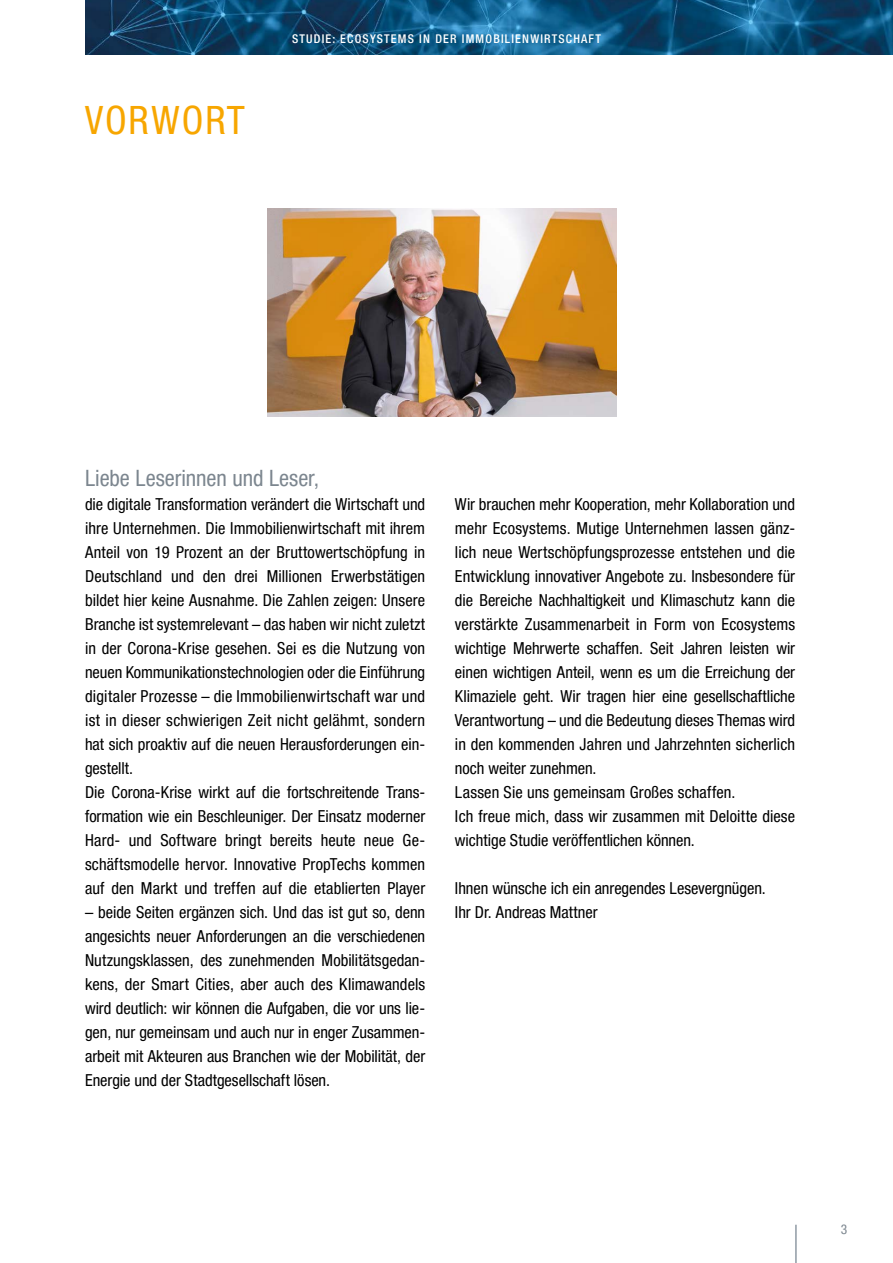
<style>
.page{position:relative;width:893px;height:1263px;background:#fff}
.page>*{position:absolute;margin:0;border:0;box-sizing:border-box;transform-origin:0 0}
.t1{font:condensed 39px "Helvetica Neue LT Pro";letter-spacing:.05em;color:#f7a600}
.t2{font:condensed 22.5px "Helvetica Neue LT Pro";letter-spacing:-.005em;color:#7c868f}
.t3{font:condensed 16.5px/24px "Helvetica Neue LT Pro";color:#000}
.t4{font:condensed 13.5px "Helvetica Neue LT Pro";color:#7c868f}
.t5{font:500 condensed 12px "Helvetica Neue LT Pro";letter-spacing:.1em;color:#fff}
</style>
<div class="page">
<img style="left:85px;top:0;width:808px;height:54px">
<img style="left:268px;top:208px;width:348px;height:209px">
<hr style="left:795px;top:1225px;width:2px;height:38px;background:#8f9aa4">
<h1 class="t1" style="left:85px;top:97px;width:161px">VORWORT</h1>
<p class="t5" style="left:292px;top:31px;width:310px">STUDIE: ECOSYSTEMS IN DER IMMOBILIENWIRTSCHAFT</p>
<h2 class="t2" style="left:85px;top:465px;width:236px">Liebe Leserinnen und Leser,</h2>
<p class="t3" style="left:85px;top:492px;width:342px">die digitale Transformation verändert die Wirtschaft und ihre Unternehmen. Die Immobilienwirtschaft mit ihrem Anteil von 19 Prozent an der Bruttowertschöpfung in Deutschland und den drei Millionen Erwerbstätigen bildet hier keine Ausnahme. Die Zahlen zeigen: Unsere Branche ist systemrelevant – das haben wir nicht zuletzt in der Corona-Krise gesehen. Sei es die Nutzung von neuen Kommunikationstechnologien oder die Einführung digitaler Prozesse – die Immobilienwirtschaft war und ist in dieser schwierigen Zeit nicht gelähmt, sondern hat sich proaktiv auf die neuen Herausforderungen ein&shy;gestellt.<br>Die Corona-Krise wirkt auf die fortschreitende Trans&shy;formation wie ein Beschleuniger. Der Einsatz moderner Hard- und Software bringt bereits heute neue Ge&shy;schäftsmodelle hervor. Innovative PropTechs kommen auf den Markt und treffen auf die etablierten Player</p>
<p class="t3" style="left:85px;top:900px;width:342px;text-align:justify">– beide Seiten ergänzen sich. Und das ist gut so, denn angesichts neuer Anforderungen an die verschiedenen Nutzungsklassen, des zunehmenden Mobilitätsgedan&shy;kens, der Smart Cities, aber auch des Klimawandels wird deutlich: wir können die Aufgaben, die vor uns lie&shy;gen, nur gemeinsam und auch nur in enger Zusammen&shy;arbeit mit Akteuren aus Branchen wie der Mobilität, der Energie und der Stadtgesellschaft lösen.</p>
<p class="t3" style="left:455px;top:492px;width:342px">Wir brauchen mehr Kooperation, mehr Kollaboration und mehr Ecosystems. Mutige Unternehmen lassen gänz&shy;lich neue Wertschöpfungsprozesse entstehen und die Entwicklung innovativer Angebote zu. Insbesondere für die Bereiche Nachhaltigkeit und Klimaschutz kann die verstärkte Zusammenarbeit in Form von Ecosystems wichtige Mehrwerte schaffen. Seit Jahren leisten wir einen wichtigen Anteil, wenn es um die Erreichung der Klimaziele geht. Wir tragen hier eine gesellschaftliche Verantwortung – und die Bedeutung dieses Themas wird in den kommenden Jahren und Jahrzehnten sicherlich noch weiter zunehmen.<br>Lassen Sie uns gemeinsam Großes schaffen.<br>Ich freue mich, dass wir zusammen mit Deloitte diese wichtige Studie veröffentlichen können.</p>
<p class="t3" style="left:455px;top:876px;width:312px">Ihnen wünsche ich ein anregendes Lesevergnügen.<br>Ihr Dr. Andreas Mattner</p>
<p class="t4" style="left:841px;top:1221px;width:8px">3</p>
</div>
